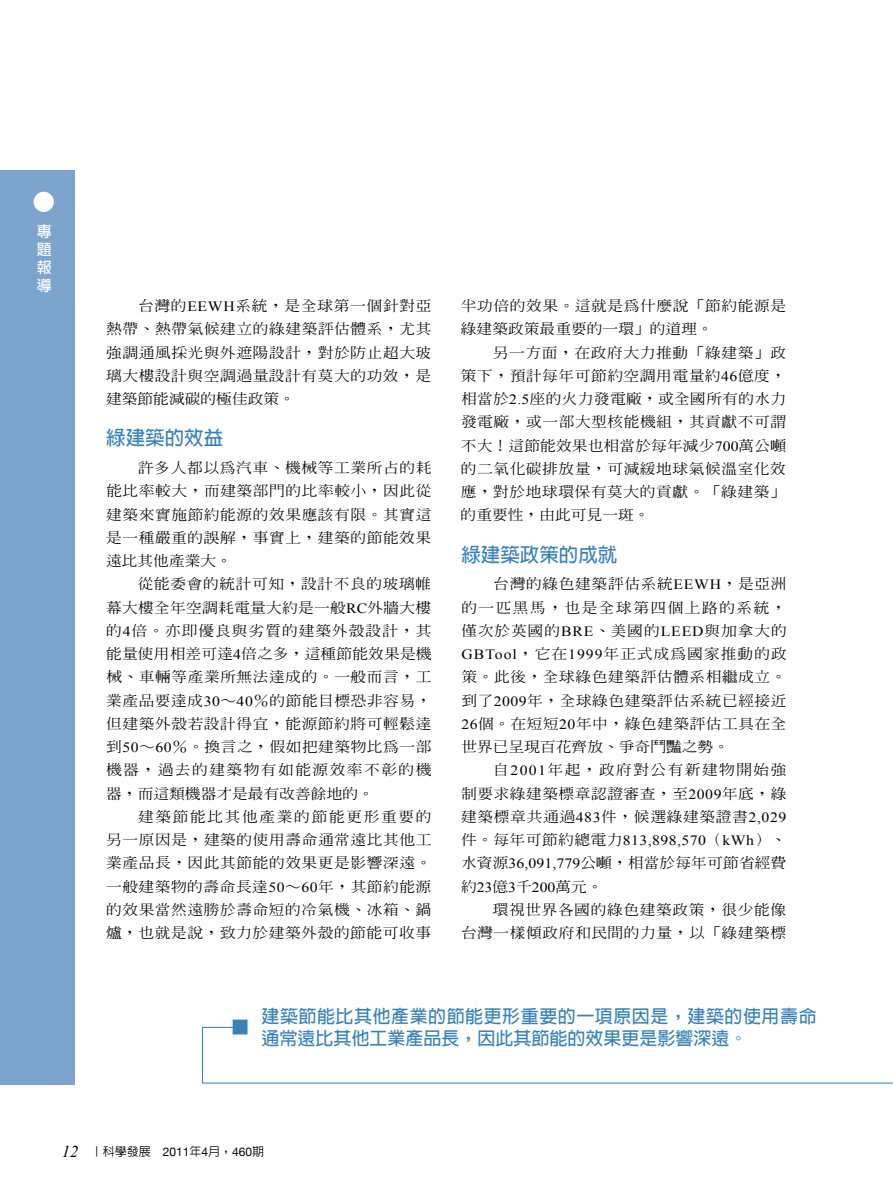
<style>
.page{position:relative;width:893px;height:1191px;background:#fff}
.page>*{position:absolute;margin:0;border:0;box-sizing:border-box;transform-origin:0 0}
.t1{font:700 19.5px "AR Hei B5";color:#3a83b8}
.t2{font:700 18px/22.5px "AR Hei B5";letter-spacing:.03em;color:#3a83b8}
.t3{font:700 15px/18px "AR Hei B5";color:#fff;text-align:justify}
.t4{font:500 14.1px/23.2px "AR Ming B5";letter-spacing:.035em;color:#000;text-align:justify;scale:1.11 1}
.t5{font:500 14.1px/23.2px "AR Ming B5";letter-spacing:.005em;color:#000;scale:1.11 1}
.t6{font:14.1px "Times New Roman";letter-spacing:.025em;color:#000;scale:1.11 1}
.t7{font:500 12px "AR Hei B5";color:#000}
.s1{font-family:"Times New Roman";font-weight:400}
.s2{font-family:"AR Ming B5";font-weight:500}
.s3{font-family:"Times New Roman";font-weight:400;font-style:italic;font-size:16.5px}
.s4{font-family:"Helvetica Neue";font-weight:400}
</style>
<div class="page">
<div style="left:0;top:170px;width:74px;height:914px;background:#7da4cc"></div>
<div style="left:34px;top:192px;width:20px;height:20px;background:#fff;border-radius:50%"></div>
<svg style="left:202px;top:1026px;width:691px;height:58px"></svg>
<div style="left:233px;top:1019px;width:15px;height:15px;background:#3a83b8;border:2px solid #3a83b8"></div>
<p class="t3" style="left:37px;top:222px;width:16px">專題報導</p>
<p class="t4" style="left:106px;top:294px;width:295px;text-indent:32px">台灣的<span class="s1">EEWH</span>系統，是全球第一個針對亞熱帶、熱帶氣候建立的綠建築評估體系，尤其強調通風採光與外遮陽設計，對於防止超大玻璃大樓設計與空調過量設計有莫大的功效，是建築節能減碳的極佳政策。</p>
<h1 class="t1" style="left:106px;top:428px;width:118px">綠建築的效益</h1>
<p class="t4" style="left:106px;top:456px;width:295px;text-indent:32px">許多人都以為汽車、機械等工業所占的耗能比率較大，而建築部門的比率較小，因此從建築來實施節約能源的效果應該有限。其實這是一種嚴重的誤解，事實上，建築的節能效果遠比其他產業大。</p>
<p class="t4" style="left:106px;top:572px;width:295px;text-indent:32px">從能委會的統計可知，設計不良的玻璃帷幕大樓全年空調耗電量大約是一般<span class="s1">RC</span>外牆大樓的<span class="s1">4</span>倍。亦即優良與劣質的建築外殼設計，其能量使用相差可達<span class="s1">4</span>倍之多，這種節能效果是機械、車輛等產業所無法達成的。一般而言，工業產品要達成<span class="s1">30</span>∼<span class="s1">40</span>％的節能目標恐非容易，但建築外殼若設計得宜，能源節約將可輕鬆達到<span class="s1">50</span>∼<span class="s1">60</span>％。換言之，假如把建築物比為一部機器，過去的建築物有如能源效率不彰的機器，而這類機器才是最有改善餘地的。</p>
<p class="t4" style="left:106px;top:805px;width:295px;text-indent:32px">建築節能比其他產業的節能更形重要的另一原因是，建築的使用壽命通常遠比其他工業產品長，因此其節能的效果更是影響深遠。一般建築物的壽命長達<span class="s1">50</span>∼<span class="s1">60</span>年，其節約能源的效果當然遠勝於壽命短的冷氣機、冰箱、鍋爐，也就是說，致力於建築外殼的節能可收事</p>
<p class="t4" style="left:461px;top:294px;width:295px">半功倍的效果。這就是為什麼說「節約能源是綠建築政策最重要的一環」的道理。</p>
<p class="t4" style="left:461px;top:340px;width:295px;text-indent:32px">另一方面，在政府大力推動「綠建築」政策下，預計每年可節約空調用電量約<span class="s1">46</span>億度，相當於<span class="s1">2.5</span>座的火力發電廠，或全國所有的水力發電廠，或一部大型核能機組，其貢獻不可謂不大！這節能效果也相當於每年減少<span class="s1">700</span>萬公噸的二氧化碳排放量，可減緩地球氣候溫室化效應，對於地球環保有莫大的貢獻。「綠建築」的重要性，由此可見一斑。</p>
<h1 class="t1" style="left:461px;top:544px;width:157px">綠建築政策的成就</h1>
<p class="t4" style="left:461px;top:572px;width:295px;text-indent:32px">台灣的綠色建築評估系統<span class="s1">EEWH</span>，是亞洲的一匹黑馬，也是全球第四個上路的系統，僅次於英國的<span class="s1">BRE</span>、美國的<span class="s1">LEED</span>與加拿大的<span class="s1">GBTool</span>，它在<span class="s1">1999</span>年正式成為國家推動的政策。此後，全球綠色建築評估體系相繼成立。到了<span class="s1">2009</span>年，全球綠色建築評估系統已經接近<span class="s1">26</span>個。在短短<span class="s1">20</span>年中，綠色建築評估工具在全世界已呈現百花齊放、爭奇鬥豔之勢。</p>
<p class="t4" style="left:461px;top:758px;width:295px;text-indent:32px">自<span class="s1">2001</span>年起，政府對公有新建物開始強制要求綠建築標章認證審查，至<span class="s1">2009</span>年底，綠建築標章共通過<span class="s1">483</span>件，候選綠建築證書<span class="s1">2,029</span></p>
<p class="t6" style="left:461px;top:831px;width:294px"><span class="s2">件。每年可節約總電力</span>813,898,570<span class="s2">（</span>kWh<span class="s2">）、</span></p>
<p class="t5" style="left:461px;top:851px;width:295px">水資源<span class="s1">36,091,779</span>公噸，相當於每年可節省經費約<span class="s1">23</span>億<span class="s1">3</span>千<span class="s1">200</span>萬元。</p>
<p class="t4" style="left:461px;top:898px;width:295px;text-align:right">環視世界各國的綠色建築政策，很少能像<br>台灣一樣傾政府和民間的力量，以「綠建築標</p>
<p class="t2" style="left:261px;top:1004px;width:557px">建築節能比其他產業的節能更形重要的一項原因是，建築的使用壽命通常遠比其他工業產品長，因此其節能的效果更是影響深遠。</p>
<p class="t7" style="left:62px;top:1145px;width:204px"><span class="s3">12</span> ｜科學發展 <span class="s4">2011</span>年<span class="s4">4</span>月，<span class="s4">460</span>期</p>
</div>
